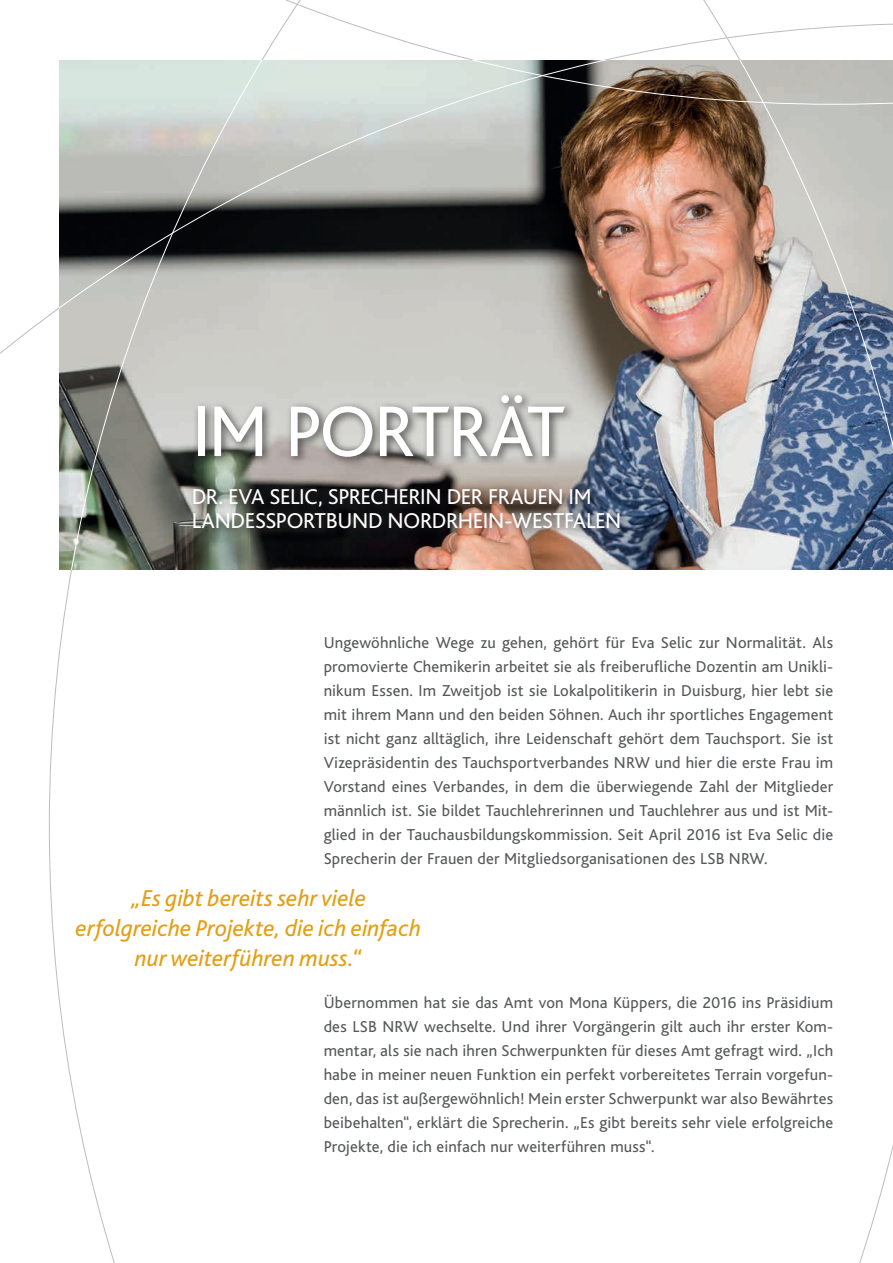
<style>
.page{position:relative;width:893px;height:1263px;background:#fff}
.page>*{position:absolute;margin:0;border:0;box-sizing:border-box;transform-origin:0 0}
.t1{font:75px "Bliss";letter-spacing:-.025em;color:#fff}
.t2{font:italic 24px/30px "Bliss";color:#e39f13;text-align:center}
.t3{font:22.5px/24px "Bliss";letter-spacing:-.015em;color:#fff}
.t4{font:16.5px/24px "Bliss";letter-spacing:.01em;color:#57585a;text-align:justify}
</style>
<div class="page">
<svg style="left:59px;top:0;width:834px;height:105px"></svg>
<img style="left:60px;top:105px;width:833px;height:464px">
<svg style="left:60px;top:60px;width:833px;height:45px"></svg>
<h1 class="t1" style="left:192px;top:392px;width:375px">IM PORTRÄT</h1>
<h3 class="t3" style="left:192px;top:485px;width:431px">DR. EVA SELIC, SPRECHERIN DER FRAUEN IM<br>LANDESSPORTBUND NORDRHEIN-WESTFALEN</h3>
<p class="t4" style="left:324px;top:631px;width:511px">Ungewöhnliche Wege zu gehen, gehört für Eva Selic zur Normalität. Als promovierte Chemikerin arbeitet sie als freiberufliche Dozentin am Unikli&shy;nikum Essen. Im Zweitjob ist sie Lokalpolitikerin in Duisburg, hier lebt sie mit ihrem Mann und den beiden Söhnen. Auch ihr sportliches Engagement ist nicht ganz alltäglich, ihre Leidenschaft gehört dem Tauchsport. Sie ist Vizepräsidentin des Tauchsportverbandes NRW und hier die erste Frau im Vorstand eines Verbandes, in dem die überwiegende Zahl der Mitglieder männlich ist. Sie bildet Tauchlehrerinnen und Tauchlehrer aus und ist Mit&shy;glied in der Tauchausbildungskommission. Seit April 2016 ist Eva Selic die Sprecherin der Frauen der Mitgliedsorganisationen des LSB NRW.</p>
<h2 class="t2" style="left:76px;top:884px;width:347px">„Es gibt bereits sehr viele erfolgreiche Projekte, die ich einfach nur weiterführen muss.“</h2>
<p class="t4" style="left:324px;top:991px;width:511px">Übernommen hat sie das Amt von Mona Küppers, die 2016 ins Präsidium des LSB NRW wechselte. Und ihrer Vorgängerin gilt auch ihr erster Kom&shy;mentar, als sie nach ihren Schwerpunkten für dieses Amt gefragt wird. „Ich habe in meiner neuen Funktion ein perfekt vorbereitetes Terrain vorgefun&shy;den, das ist außergewöhnlich! Mein erster Schwerpunkt war also Bewährtes beibehalten“, erklärt die Sprecherin. „Es gibt bereits sehr viele erfolgreiche Projekte, die ich einfach nur weiterführen muss“.</p>
</div>
